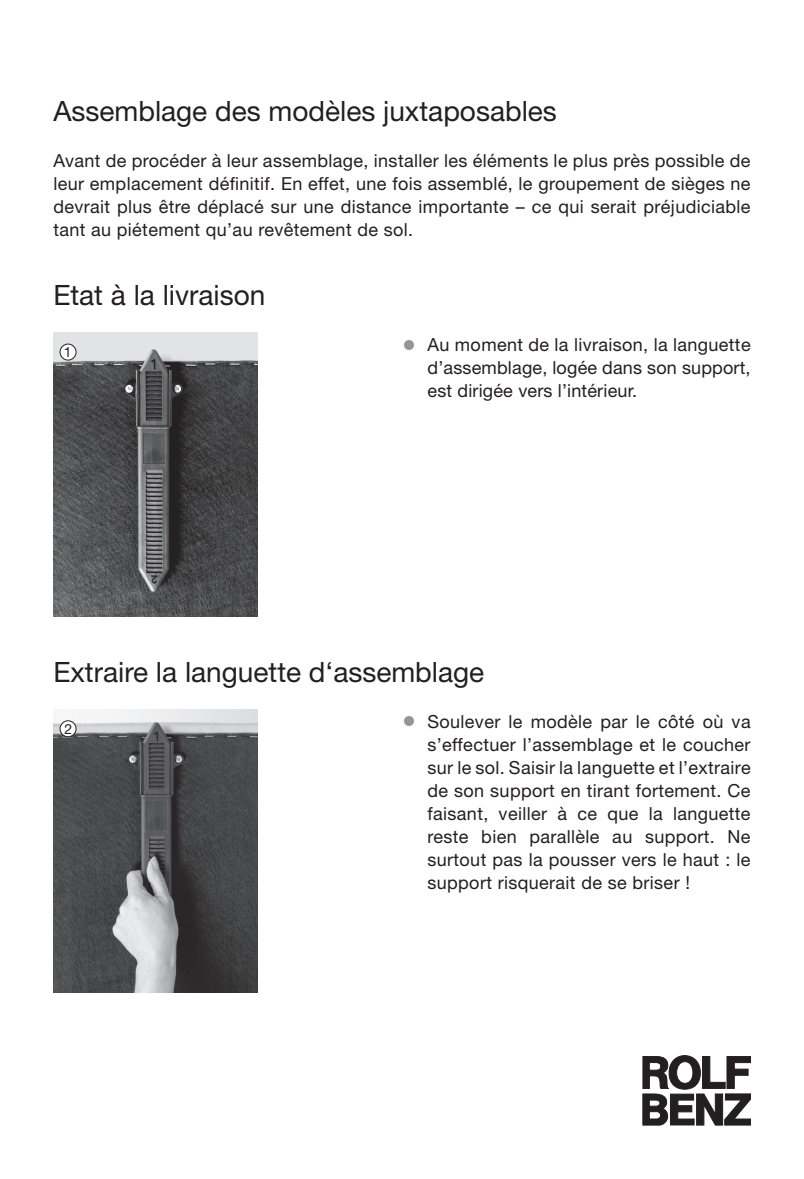
<style>
.page{position:relative;width:804px;height:1179px;background:#fff}
.page>*{position:absolute;margin:0;border:0;box-sizing:border-box;transform-origin:0 0}
.t1{font:28px "Helvetica Neue";color:#231f20}
.t2{font:28px "Helvetica Neue";color:#939598}
.t3{font:18px/23px "Helvetica Neue";letter-spacing:.02em;color:#231f20;text-align:justify}
.t4{font:14px "Helvetica Neue";color:#231f20}
</style>
<div class="page">
<img style="left:53px;top:332px;width:204px;height:284px">
<div style="left:60px;top:344px;width:16px;height:16px;background:#fff;border-radius:50%"></div>
<div style="left:60px;top:343px;width:17px;height:17px;border:1px solid #231f20;border-radius:50%"></div>
<img style="left:53px;top:709px;width:204px;height:283px">
<div style="left:60px;top:720px;width:16px;height:16px;background:#fff;border-radius:50%"></div>
<div style="left:60px;top:720px;width:17px;height:17px;border:1px solid #231f20;border-radius:50%"></div>
<svg style="left:643px;top:1055px;width:108px;height:70px"></svg>
<h1 class="t1" style="left:53px;top:94px;width:505px">Assemblage des modèles juxtaposables</h1>
<p class="t3" style="left:53px;top:149px;width:699px">Avant de procéder à leur assemblage, installer les éléments le plus près possible de leur emplacement définitif. En effet, une fois assemblé, le groupement de sièges ne devrait plus être déplacé sur une distance importante – ce qui serait préjudiciable tant au piétement qu’au revêtement de sol.</p>
<h1 class="t1" style="left:53px;top:278px;width:214px">Etat à la livraison</h1>
<p class="t4" style="left:64px;top:344px;width:9px">1</p>
<h1 class="t2" style="left:402px;top:328px;width:15px">•</h1>
<p class="t3" style="left:428px;top:333px;width:325px">Au moment de la livraison, la languette d’assemblage, logée dans son support, est dirigée vers l’intérieur.</p>
<h1 class="t1" style="left:53px;top:655px;width:432px">Extraire la languette d‘assemblage</h1>
<p class="t3" style="left:428px;top:709px;width:325px">Soulever le modèle par le côté où va s’effectuer l’assemblage et le coucher sur le sol. Saisir la languette et l’extraire de son support en tirant fortement. Ce faisant, veiller à ce que la languette reste bien parallèle au support. Ne surtout pas la pousser vers le haut : le support risquerait de se briser !</p>
<h1 class="t2" style="left:402px;top:704px;width:15px">•</h1>
<p class="t4" style="left:64px;top:720px;width:9px">2</p>
</div>
